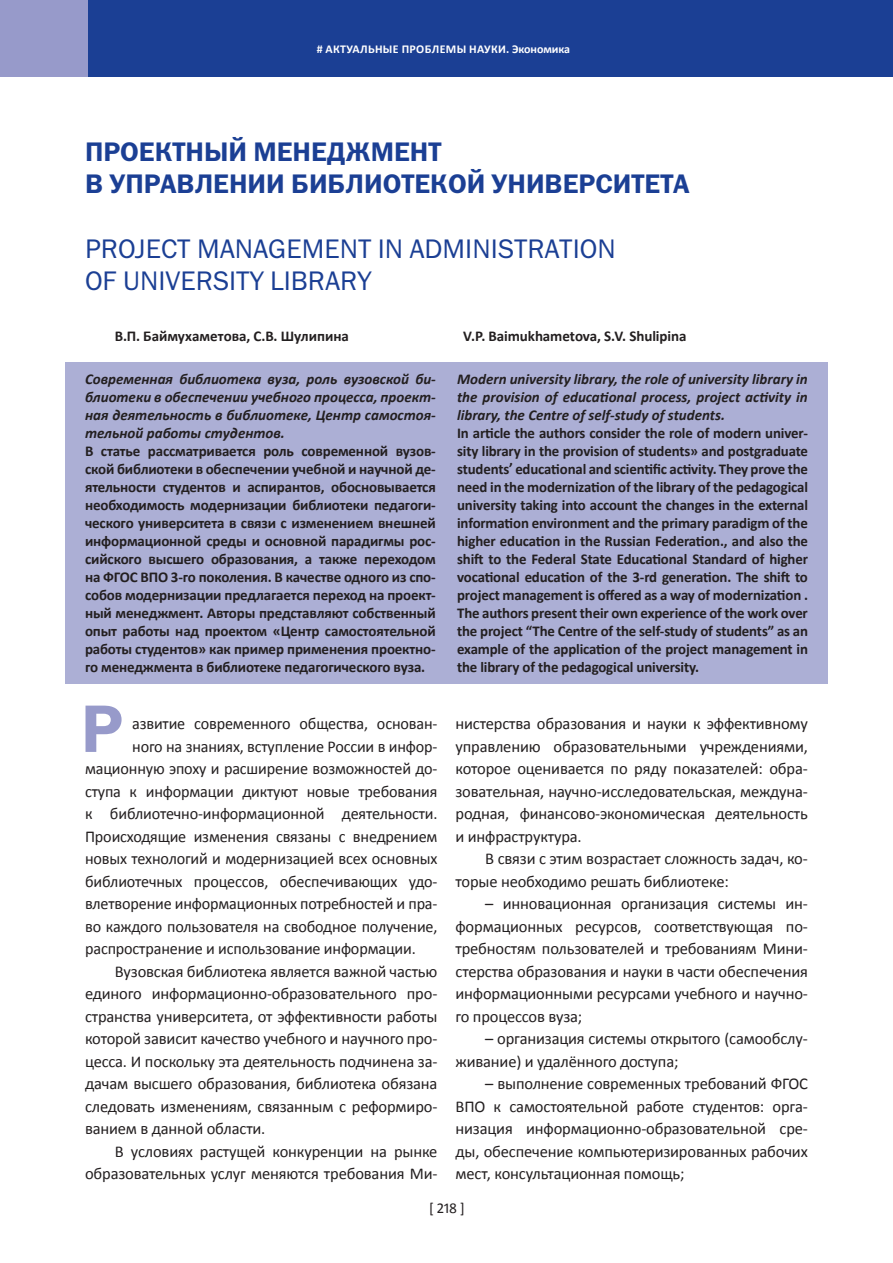
<style>
.page{position:relative;width:893px;height:1263px;background:#fff}
.page>*{position:absolute;margin:0;border:0;box-sizing:border-box;transform-origin:0 0}
.t1{font:67.5px "ez Franklin Goth Demi";color:#979aca}
.t2{font:27px/32.4px "ez Franklin Goth Demi";color:#1b3f94}
.t3{font:27px/32.4px "ez Franklin Goth";color:#1b3f94}
.t4{font:16.5px/22.5px "Calibri";letter-spacing:-.01em;color:#231f20;text-align:justify}
.t5{font:700 15px/18px "Calibri";letter-spacing:-.01em;color:#231f20;text-align:justify}
.t6{font:italic 700 15px/18px "Calibri";color:#231f20;text-align:justify}
.t7{font:15px "Calibri";color:#231f20}
.t8{font:700 12px "Calibri";letter-spacing:.03em;color:#fff}
</style>
<div class="page">
<div style="left:0;top:0;width:893px;height:77px;background:#1b3f94"></div>
<div style="left:0;top:0;width:88px;height:77px;background:#979aca"></div>
<div style="left:65px;top:362px;width:763px;height:322px;background:#acafd5"></div>
<p class="t8" style="left:317px;top:42px;width:255px"># АКТУАЛЬНЫЕ ПРОБЛЕМЫ НАУКИ. Экономика</p>
<h2 class="t2" style="left:85px;top:135px;width:606px">ПРОЕКТНЫЙ МЕНЕДЖМЕНТ<br>В УПРАВЛЕНИИ БИБЛИОТЕКОЙ УНИВЕРСИТЕТА</h2>
<h2 class="t3" style="left:85px;top:232px;width:532px">PROJECT MANAGEMENT IN ADMINISTRATION<br>OF UNIVERSITY LIBRARY</h2>
<p class="t5" style="left:115px;top:327px;width:236px">В.П. Баймухаметова, С.В. Шулипина</p>
<p class="t5" style="left:463px;top:327px;width:225px">V.P. Baimukhametova, S.V. Shulipina</p>
<p class="t6" style="left:85px;top:370px;width:352px">Современная библиотека вуза, роль вузовской би&shy;блиотеки в обеспечении учебного процесса, проект&shy;ная деятельность в библиотеке, Центр самостоя&shy;тельной работы студентов.</p>
<p class="t5" style="left:85px;top:442px;width:352px">В статье рассматривается роль современной вузов&shy;ской библиотеки в обеспечении учебной и научной де&shy;ятельности студентов и аспирантов, обосновывается необходимость модернизации библиотеки педагоги&shy;ческого университета в связи с изменением внешней информационной среды и основной парадигмы рос&shy;сийского высшего образования, а также переходом на ФГОС ВПО 3-го поколения. В качестве одного из спо&shy;собов модернизации предлагается переход на проект&shy;ный менеджмент. Авторы представляют собственный опыт работы над проектом «Центр самостоятельной работы студентов» как пример применения проектно&shy;го менеджмента в библиотеке педагогического вуза.</p>
<p class="t6" style="left:457px;top:370px;width:352px">Modern university library, the role of university library in the provision of educational process, project activity in library, the Centre of self-study of students.</p>
<p class="t5" style="left:457px;top:424px;width:352px">In article the authors consider the role of modern univer&shy;sity library in the provision of students» and postgraduate students educational and scientific activity. They prove the</p>
<p class="t5" style="left:457px;top:446px;width:352px;line-height:27px;text-indent:52px">,<br>need in the modernization of the library of the pedagogical</p>
<p class="t5" style="left:457px;top:496px;width:352px">university taking into account the changes in the external information environment and the primary paradigm of the higher education in the Russian Federation., and also the shift to the Federal State Educational Standard of higher vocational education of the 3-rd generation. The shift to project management is offered as a way of modernization .<br>The authors present their own experience of the work over the project “The Centre of the self-study of students” as an example of the application of the project management in the library of the pedagogical university.</p>
<h1 class="t1" style="left:81px;top:690px;width:44px">Р</h1>
<p class="t4" style="left:132px;top:712px;width:307px">азвитие современного общества, основан-</p>
<p class="t4" style="left:132px;top:735px;width:307px">ного на знаниях, вступление России в инфор-</p>
<p class="t4" style="left:85px;top:757px;width:354px">мационную эпоху и расширение возможностей до-</p>
<p class="t4" style="left:85px;top:780px;width:354px">ступа к информации диктуют новые требования</p>
<p class="t4" style="left:85px;top:802px;width:354px">к библиотечно-информационной деятельности.</p>
<p class="t4" style="left:85px;top:825px;width:354px">Происходящие изменения связаны с внедрением</p>
<p class="t4" style="left:85px;top:847px;width:354px">новых технологий и модернизацией всех основных</p>
<p class="t4" style="left:85px;top:870px;width:354px">библиотечных процессов, обеспечивающих удо-</p>
<p class="t4" style="left:85px;top:892px;width:354px">влетворение информационных потребностей и пра-</p>
<p class="t4" style="left:85px;top:915px;width:354px">во каждого пользователя на свободное получение,</p>
<p class="t4" style="left:85px;top:937px;width:332px">распространение и использование информации.</p>
<p class="t4" style="left:115px;top:960px;width:324px">Вузовская библиотека является важной частью</p>
<p class="t4" style="left:85px;top:982px;width:354px">единого информационно-образовательного про-</p>
<p class="t4" style="left:85px;top:1005px;width:354px">странства университета, от эффективности работы</p>
<p class="t4" style="left:85px;top:1027px;width:354px">которой зависит качество учебного и научного про-</p>
<p class="t4" style="left:85px;top:1050px;width:354px">цесса. И поскольку эта деятельность подчинена за-</p>
<p class="t4" style="left:85px;top:1072px;width:354px">дачам высшего образования, библиотека обязана</p>
<p class="t4" style="left:85px;top:1095px;width:354px">следовать изменениям, связанным с реформиро-</p>
<p class="t4" style="left:85px;top:1117px;width:182px">ванием в данной области.</p>
<p class="t4" style="left:115px;top:1140px;width:324px">В условиях растущей конкуренции на рынке</p>
<p class="t4" style="left:85px;top:1162px;width:354px">образовательных услуг меняются требования Ми-</p>
<p class="t4" style="left:455px;top:712px;width:354px">нистерства образования и науки к эффективному управлению образовательными учреждениями, которое оценивается по ряду показателей: обра&shy;зовательная, научно-исследовательская, междуна&shy;родная, финансово-экономическая деятельность и инфраструктура.</p>
<p class="t4" style="left:455px;top:847px;width:354px;text-indent:30px">В связи с этим возрастает сложность задач, ко&shy;торые необходимо решать библиотеке:</p>
<p class="t4" style="left:455px;top:892px;width:354px;text-indent:30px">– инновационная организация системы ин&shy;формационных ресурсов, соответствующая по&shy;требностям пользователей и требованиям Мини&shy;стерства образования и науки в части обеспечения информационными ресурсами учебного и научно&shy;го процессов вуза;</p>
<p class="t4" style="left:455px;top:1028px;width:354px;text-indent:30px">– организация системы открытого (самообслу&shy;живание) и удалённого доступа;</p>
<p class="t4" style="left:455px;top:1073px;width:354px;text-indent:30px">– выполнение современных требований ФГОС ВПО к самостоятельной работе студентов: орга&shy;низация информационно-образовательной сре&shy;ды, обеспечение компьютеризированных рабочих мест, консультационная помощь;</p>
<p class="t7" style="left:429px;top:1198px;width:37px">[ 218 ]</p>
</div>
